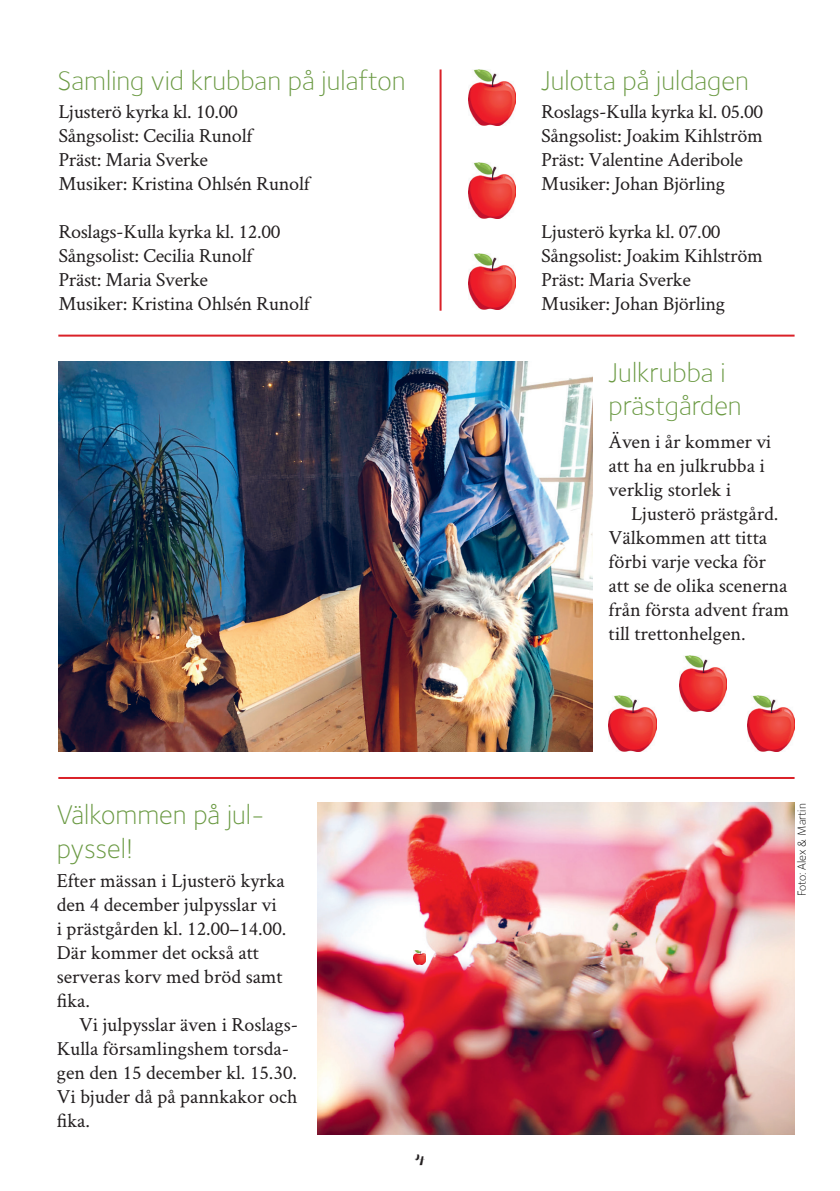
<style>
.page{position:relative;width:840px;height:1191px;background:#fff}
.page>*{position:absolute;margin:0;border:0;box-sizing:border-box;transform-origin:0 0}
.t1{font:300 28px/33.6px "Foundry Sterling";color:#6a9942}
.t2{font:300 28px/33.6px "Foundry Sterling OT3";color:#6a9942}
.t3{font:900 22px "Carolyna Pro";color:#231f20}
.t4{font:20px/24px "Crimson Svk";color:#231f20}
.t5{font:300 12px "Foundry Sterling";color:#000}
</style>
<div class="page">
<hr style="left:58px;top:777px;width:736px;height:2px;background:#da2128">
<img style="left:317px;top:802px;width:476px;height:332px">
<hr style="left:58px;top:334px;width:736px;height:2px;background:#da2128">
<img style="left:58px;top:361px;width:533px;height:390px">
<hr style="left:439px;top:69px;width:2px;height:242px;background:#da2128">
<img style="left:468px;top:69px;width:47px;height:56px">
<img style="left:468px;top:253px;width:47px;height:56px">
<img style="left:468px;top:162px;width:47px;height:56px">
<img style="left:414px;top:950px;width:11px;height:14px">
<img style="left:608px;top:695px;width:48px;height:56px">
<img style="left:679px;top:655px;width:47px;height:56px">
<img style="left:747px;top:695px;width:47px;height:56px">
<h1 class="t1" style="left:57px;top:64px;width:349px">Samling vid krubban på julafton</h1>
<p class="t4" style="left:58px;top:99px;width:253px">Ljusterö kyrka kl. 10.00<br>Sångsolist: Cecilia Runolf<br>Präst: Maria Sverke<br>Musiker: Kristina Ohlsén Runolf</p>
<p class="t4" style="left:58px;top:219px;width:253px">Roslags-Kulla kyrka kl. 12.00<br>Sångsolist: Cecilia Runolf<br>Präst: Maria Sverke<br>Musiker: Kristina Ohlsén Runolf</p>
<h1 class="t1" style="left:541px;top:63px;width:209px">Julotta på juldagen</h1>
<p class="t4" style="left:541px;top:99px;width:224px">Roslags-Kulla kyrka kl. 05.00<br>Sångsolist: Joakim Kihlström<br>Präst: Valentine Aderibole<br>Musiker: Johan Björling</p>
<p class="t4" style="left:541px;top:219px;width:223px">Ljusterö kyrka kl. 07.00<br>Sångsolist: Joakim Kihlström<br>Präst: Maria Sverke<br>Musiker: Johan Björling</p>
<h1 class="t1" style="left:608px;top:355px;width:134px">Julkrubba i prästgården</h1>
<p class="t4" style="left:608px;top:429px;width:164px">Även i år kommer vi att ha en julkrubba i verklig storlek i</p>
<p class="t4" style="left:608px;top:501px;width:182px;text-indent:22px">Ljusterö prästgård.<br>Välkommen att titta förbi varje vecka för att se de olika scenerna från första advent fram till trettonhelgen.</p>
<h1 class="t2" style="left:57px;top:796px;width:209px">Välkommen på jul&shy;pyssel!</h1>
<p class="t5" style="left:794px;top:896px;width:94px;rotate:-90deg">Foto: Alex &amp; Martin</p>
<p class="t4" style="left:57px;top:868px;width:231px">Efter mässan i Ljusterö kyrka den 4 december julpysslar vi i prästgården kl. 12.00–14.00.<br>Där kommer det också att serveras korv med bröd samt fika.</p>
<p class="t4" style="left:57px;top:1012px;width:243px;text-indent:22px">Vi julpysslar även i Roslags-<br>Kulla församlingshem torsda&shy;gen den 15 december kl. 15.30.<br>Vi bjuder då på pannkakor och fika.</p>
<p class="t3" style="left:414px;top:1145px;width:12px">4</p>
</div>
